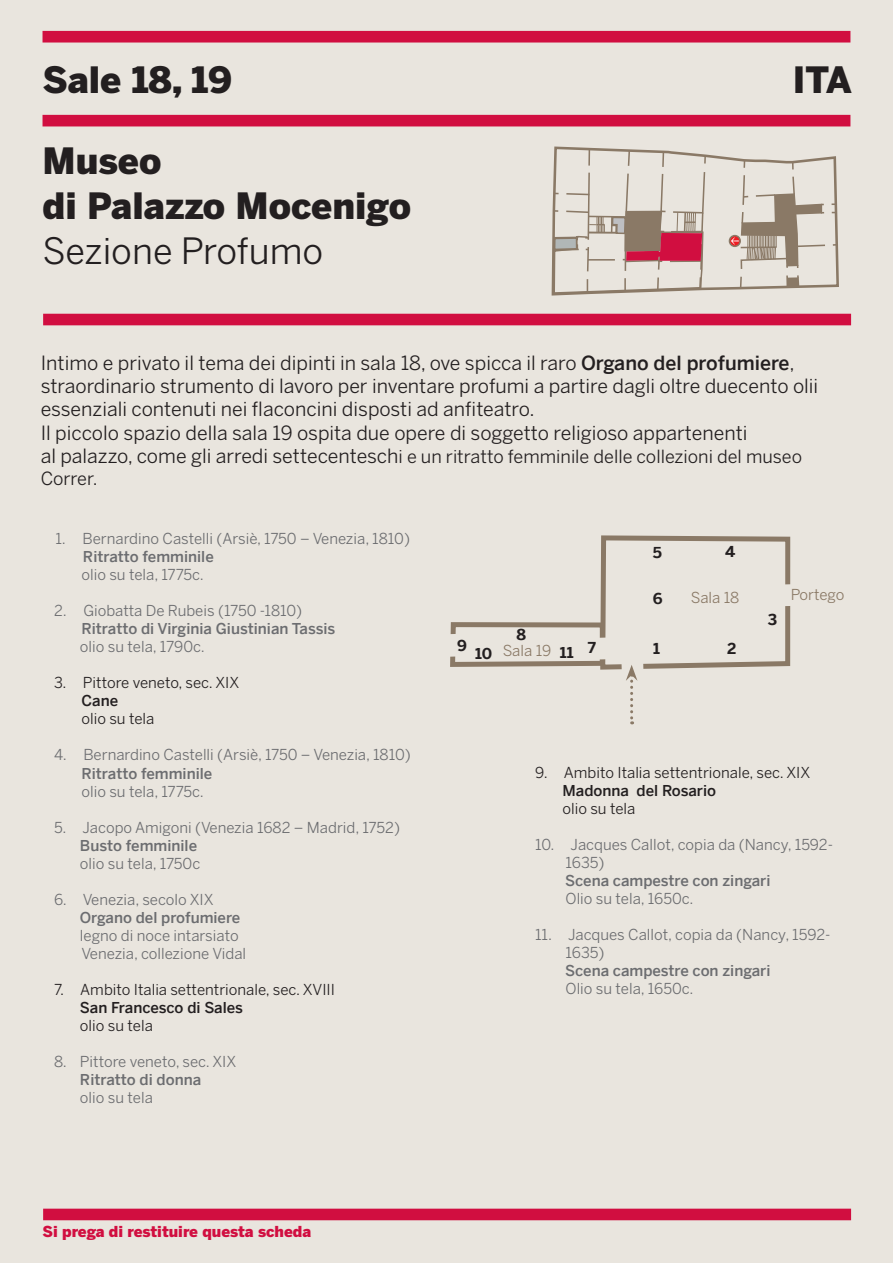
<style>
.page{position:relative;width:893px;height:1263px;background:#e9e5de}
.page>*{position:absolute;margin:0;border:0;box-sizing:border-box;transform-origin:0 0}
.t1{font:900 36px/45px "Benton Sans";color:#231f20}
.t2{font:36px "Benton Sans";color:#231f20}
.t3{font:19.5px/23.4px "Benton Sans";color:#231f20}
.t4{font:18px/21.6px "Benton Sans";color:#231f20}
.t5{font:700 15.15px "Benton Sans";color:#231f20}
.t6{font:15px/18px "Benton Sans";color:#6c6d70}
.t7{font:500 15px "Benton Sans";color:#6c6d70}
.t8{font:15px "Benton Sans";color:#231f20}
.t9{font:500 15px "Benton Sans";color:#231f20}
.t10{font:900 15px "Benton Sans";color:#d10e40}
.t11{font:15px "Benton Sans";color:#8a7966}
.t12{font:700 15px "Benton Sans";color:#231f20}
.s1{font-weight:500}
.s2{font-size:19.5px}
</style>
<div class="page">
<div style="left:43px;top:1209px;width:808px;height:11px;background:#d10e40"></div>
<div style="left:43px;top:31px;width:807px;height:12px;background:#d10e40"></div>
<div style="left:43px;top:314px;width:808px;height:11px;background:#d10e40"></div>
<div style="left:43px;top:115px;width:807px;height:11px;background:#d10e40"></div>
<svg style="left:551px;top:146px;width:288px;height:150px"></svg>
<svg style="left:450px;top:535px;width:341px;height:189px"></svg>
<h1 class="t1" style="left:43px;top:56px;width:191px">Sale 18, 19</h1>
<h1 class="t1" style="left:793px;top:57px;width:61px">ITA</h1>
<h1 class="t1" style="left:43px;top:138px;width:370px">Museo<br>di Palazzo Mocenigo</h1>
<h1 class="t2" style="left:43px;top:229px;width:282px">Sezione Profumo</h1>
<p class="t3" style="left:41px;top:351px;width:779px">Intimo e privato il tema dei dipinti in sala 18, ove spicca il raro <span class="s1">Organo del profumiere</span>, straordinario strumento di lavoro per inventare profumi a partire dagli oltre duecento olii essenziali contenuti nei flaconcini disposti ad anfiteatro.<br>Il piccolo spazio della sala 19 ospita due opere di soggetto religioso appartenenti</p>
<p class="t4" style="left:41px;top:446px;width:763px"><span class="s2">al palazzo, come gli arredi settecentesch</span>i e un ritratto femminile delle collezioni del museo<br>Correr.</p>
<p class="t6" style="left:56px;top:530px;width:356px">1. Bernardino Castelli (Arsiè, 1750 – Venezia, 1810)</p>
<p class="t7" style="left:83px;top:548px;width:132px">Ritratto femminile</p>
<p class="t6" style="left:81px;top:566px;width:124px">olio su tela, 1775c.</p>
<p class="t6" style="left:54px;top:602px;width:250px">2. Giobatta De Rubeis (1750 -1810)</p>
<p class="t7" style="left:81px;top:620px;width:255px">Ritratto di Virginia Giustinian Tassis</p>
<p class="t6" style="left:80px;top:638px;width:126px">olio su tela, 1790c.</p>
<p class="t8" style="left:54px;top:674px;width:187px">3. Pittore veneto, sec. XIX</p>
<p class="t9" style="left:81px;top:692px;width:38px">Cane</p>
<p class="t8" style="left:81px;top:710px;width:74px">olio su tela</p>
<p class="t6" style="left:54px;top:746px;width:358px">4. Bernardino Castelli (Arsiè, 1750 – Venezia, 1810)</p>
<p class="t7" style="left:81px;top:764px;width:132px">Ritratto femminile</p>
<p class="t6" style="left:81px;top:782px;width:124px">olio su tela, 1775c.</p>
<p class="t6" style="left:54px;top:818px;width:347px">5. Jacopo Amigoni (Venezia 1682 – Madrid, 1752)</p>
<p class="t7" style="left:80px;top:836px;width:119px">Busto femminile</p>
<p class="t6" style="left:80px;top:854px;width:122px">olio su tela, 1750c</p>
<p class="t6" style="left:54px;top:890px;width:161px">6. Venezia, secolo XIX</p>
<p class="t7" style="left:80px;top:908px;width:162px">Organo del profumiere</p>
<p class="t6" style="left:80px;top:926px;width:168px">legno di noce intarsiato<br>Venezia, collezione Vidal</p>
<p class="t8" style="left:54px;top:980px;width:282px">7. Ambito Italia settentrionale, sec. XVIII</p>
<p class="t9" style="left:80px;top:998px;width:165px">San Francesco di Sales</p>
<p class="t8" style="left:80px;top:1016px;width:74px">olio su tela</p>
<p class="t6" style="left:54px;top:1052px;width:184px">8. Pittore veneto, sec. XIX</p>
<p class="t7" style="left:80px;top:1070px;width:123px">Ritratto di donna</p>
<p class="t6" style="left:80px;top:1088px;width:74px">olio su tela</p>
<p class="t5" style="left:457px;top:636px;width:11px">9</p>
<p class="t5" style="left:517px;top:625px;width:11px">8</p>
<p class="t11" style="left:503px;top:641px;width:50px">Sala 19</p>
<p class="t12" style="left:475px;top:644px;width:19px">10</p>
<p class="t12" style="left:560px;top:644px;width:15px">11</p>
<p class="t5" style="left:588px;top:638px;width:10px">7</p>
<p class="t5" style="left:653px;top:543px;width:11px">5</p>
<p class="t5" style="left:725px;top:542px;width:12px">4</p>
<p class="t5" style="left:653px;top:590px;width:11px">6</p>
<p class="t11" style="left:791px;top:585px;width:55px">Portego</p>
<p class="t11" style="left:691px;top:589px;width:50px">Sala 18</p>
<p class="t5" style="left:653px;top:640px;width:8px">1</p>
<p class="t5" style="left:727px;top:640px;width:11px">2</p>
<p class="t5" style="left:768px;top:610px;width:11px">3</p>
<p class="t8" style="left:535px;top:764px;width:277px">9. Ambito Italia settentrionale, sec. XIX</p>
<p class="t9" style="left:562px;top:782px;width:155px">Madonna del Rosario</p>
<p class="t8" style="left:562px;top:800px;width:74px">olio su tela</p>
<p class="t6" style="left:566px;top:836px;width:269px;text-indent:-31px">10. Jacques Callot, copia da (Nancy, 1592-<br>1635)</p>
<p class="t7" style="left:565px;top:872px;width:207px">Scena campestre con zingari</p>
<p class="t6" style="left:566px;top:890px;width:130px">Olio su tela, 1650c.</p>
<p class="t6" style="left:566px;top:926px;width:266px;text-indent:-31px">11. Jacques Callot, copia da (Nancy, 1592-<br>1635)</p>
<p class="t7" style="left:565px;top:962px;width:207px">Scena campestre con zingari</p>
<p class="t6" style="left:566px;top:980px;width:130px">Olio su tela, 1650c.</p>
<p class="t10" style="left:43px;top:1222px;width:270px">Si prega di restituire questa scheda</p>
</div>
